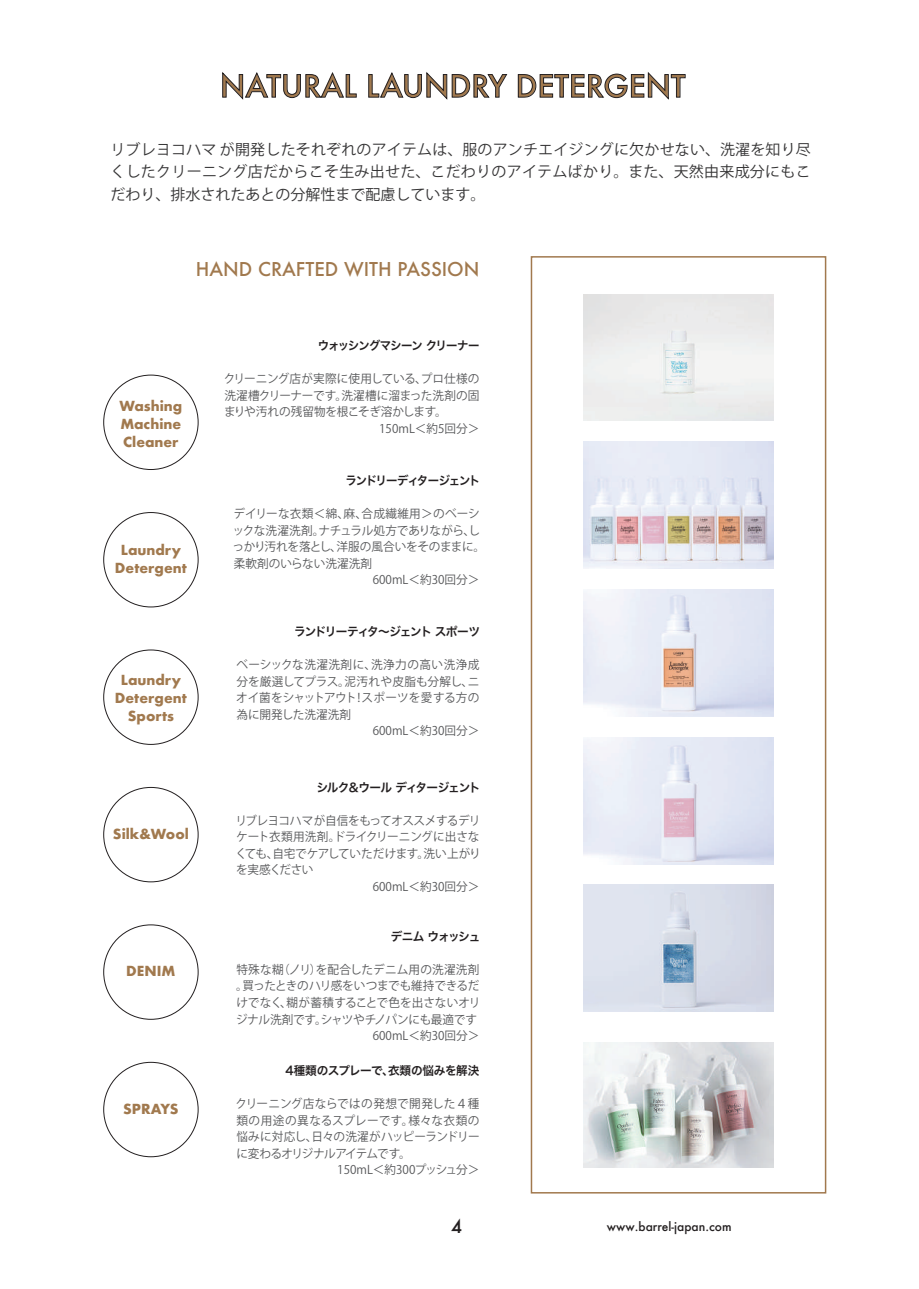
<style>
.page{position:relative;width:919px;height:1289px;background:#fff}
.page>*{position:absolute;margin:0;border:0;box-sizing:border-box;transform-origin:0 0}
.t1{font:500 30px "Futura";color:#a1794e}
.t2{font:500 18.6px "Futura";color:#a1794e}
.t3{font:500 18px "Futura";color:#231f20}
.t4{font:15px/22.5px "Koz Go Pr 6 N";color:#343334;text-align:justify}
.t5{font:700 13.5px/18px "Futura";color:#a1794e;text-align:center}
.t6{font:12px/16.5px "Koz Go Pr 6 N";color:#57585a;text-align:right}
.t7{font:12px "Koz Go Pr 6 N";letter-spacing:-.02em;color:#57585a}
.t8{font:12px "Koz Go Pr 6 N";letter-spacing:-.04em;color:#57585a}
.t9{font:12px "Hiragino Sans W6";letter-spacing:-.1em;color:#231f20}
.t10{font:12px "Koz Go Pr 6 N";letter-spacing:-.03em;color:#57585a}
.t11{font:12px "Koz Go Pr 6 N";letter-spacing:.02em;color:#57585a}
.t12{font:12px "Koz Go Pr 6 N";letter-spacing:.04em;color:#57585a}
.t13{font:12px "Koz Go Pr 6 N";letter-spacing:.03em;color:#57585a}
.t14{font:12px "Koz Go Pr 6 N";letter-spacing:.045em;color:#57585a}
.t15{font:500 12px "Futura";color:#231f20}
.t16{font:12px "Hiragino Sans W6";letter-spacing:-.025em;color:#231f20}
.t17{font:12px "Koz Go Pr 6 N";letter-spacing:-.06em;color:#57585a}
.t18{font:12px "Hiragino Sans W6";letter-spacing:-.08em;color:#231f20;scale:.95 1}
.t19{font:12px "Hiragino Sans W6";letter-spacing:-.105em;color:#231f20}
.t20{font:12px "Hiragino Sans W6";letter-spacing:-.105em;color:#231f20;scale:.95 1}
</style>
<div class="page">
<img style="left:583px;top:294px;width:190px;height:127px">
<svg style="left:222px;top:72px;width:135px;height:28px"></svg>
<svg style="left:368px;top:72px;width:139px;height:28px"></svg>
<svg style="left:517px;top:72px;width:169px;height:28px"></svg>
<div style="left:530px;top:256px;width:296px;height:937px;border:2px solid #a1794e"></div>
<img style="left:583px;top:442px;width:190px;height:126px">
<img style="left:583px;top:589px;width:190px;height:127px">
<img style="left:583px;top:737px;width:190px;height:127px">
<img style="left:583px;top:885px;width:190px;height:126px">
<img style="left:583px;top:1042px;width:190px;height:125px">
<h1 class="t1" style="left:220px;top:65px;width:467px">NATURAL LAUNDRY DETERGENT</h1>
<p class="t4" style="left:110px;top:138px;width:702px">リブレヨコハマ が開発したそれぞれのアイテムは、服のアンチエイジングに欠かせない、洗濯を知り尽くしたクリーニング店だからこそ生み出せた、こだわりのアイテムばかり。また、天然由来成分にもこだわり、排水されたあとの分解性まで配慮しています。</p>
<h2 class="t2" style="left:196px;top:257px;width:285px">HAND CRAFTED WITH PASSION</h2>
<p class="t5" style="left:119px;top:397px;width:64px;text-align:justify">Washing Machine Cleaner</p>
<p class="t5" style="left:115px;top:541px;width:74px">Laundry<br>Detergent</p>
<p class="t5" style="left:115px;top:671px;width:74px">Laundry<br>Detergent<br>Sports</p>
<p class="t5" style="left:113px;top:824px;width:77px">Silk&amp;Wool</p>
<p class="t5" style="left:126px;top:962px;width:51px">DENIM</p>
<p class="t5" style="left:123px;top:1099px;width:57px">SPRAYS</p>
<p class="t18" style="left:318px;top:335px;width:172px">ウォッシングマシーン クリーナー</p>
<p class="t6" style="left:224px;top:371px;width:257px">クリーニング店が実際に使用している、プロ仕様の</p>
<p class="t6" style="left:224px;top:387px;width:256px">洗濯槽クリーナーです。洗濯槽に溜まった洗剤の固</p>
<p class="t7" style="left:224px;top:405px;width:224px">まりや汚れの残留物を根こそぎ溶かします。</p>
<p class="t6" style="left:379px;top:420px;width:102px">150mL＜約5回分＞</p>
<p class="t20" style="left:345px;top:469px;width:143px">ランドリーディタージェント</p>
<p class="t11" style="left:233px;top:507px;width:248px">デイリーな衣類＜綿、麻、合成繊維用＞のベーシ</p>
<p class="t7" style="left:233px;top:523px;width:249px">ックな洗濯洗剤。ナチュラル処方でありながら、し</p>
<p class="t6" style="left:232px;top:538px;width:254px">っかり汚れを落とし、洋服の風合いをそのままに。</p>
<p class="t6" style="left:234px;top:555px;width:140px">柔軟剤のいらない洗濯洗剤</p>
<p class="t6" style="left:373px;top:571px;width:108px">600mL＜約30回分＞</p>
<p class="t9" style="left:294px;top:620px;width:187px">ランドリーティタ～ジェント スポーツ</p>
<p class="t12" style="left:236px;top:658px;width:245px">ベーシックな洗濯洗剤に、洗浄力の高い洗浄成</p>
<p class="t6" style="left:236px;top:673px;width:245px">分を厳選してプラス。泥汚れや皮脂も分解し、ニ</p>
<p class="t6" style="left:236px;top:689px;width:245px">オイ菌をシャットアウト！スポーツを愛する方の</p>
<p class="t6" style="left:236px;top:706px;width:116px">為に開発した洗濯洗剤</p>
<p class="t6" style="left:373px;top:722px;width:108px">600mL＜約30回分＞</p>
<p class="t19" style="left:316px;top:776px;width:165px">シルク&amp;ウール ディタージェント</p>
<p class="t8" style="left:235px;top:813px;width:247px">リブレヨコハマが自信をもってオススメするデリ</p>
<p class="t7" style="left:236px;top:829px;width:245px">ケート衣類用洗剤。ドライクリーニングに出さな</p>
<p class="t10" style="left:235px;top:846px;width:247px">くても、自宅でケアしていただけます。洗い上がり</p>
<p class="t8" style="left:236px;top:862px;width:79px">を実感ください</p>
<p class="t6" style="left:373px;top:878px;width:108px">600mL＜約30回分＞</p>
<p class="t9" style="left:390px;top:925px;width:91px">デニム ウォッシュ</p>
<p class="t6" style="left:236px;top:961px;width:246px">特殊な糊（ノリ）を配合したデニム用の洗濯洗剤。買ったときのハリ感をいつまでも維持できるだけでなく、糊が蓄積することで色を出さないオリジナル洗剤です。シャツやチノパンにも最適です<br>600mL＜約30回分＞</p>
<p class="t16" style="left:285px;top:1059px;width:196px">4種類のスプレーで、衣類の悩みを解決</p>
<p class="t13" style="left:235px;top:1097px;width:245px">クリーニング店ならではの発想で開発した４種</p>
<p class="t14" style="left:236px;top:1113px;width:245px">類の用途の異なるスプレーです。様々な衣類の</p>
<p class="t8" style="left:236px;top:1130px;width:245px">悩みに対応し、日々の洗濯がハッピーランドリー</p>
<p class="t17" style="left:236px;top:1146px;width:176px">に変わるオリジナルアイテムです。</p>
<p class="t6" style="left:337px;top:1161px;width:144px">150mL＜約300プッシュ分＞</p>
<h3 class="t3" style="left:451px;top:1213px;width:13px">4</h3>
<p class="t15" style="left:607px;top:1217px;width:126px">www.barrel-japan.com</p>
</div>
